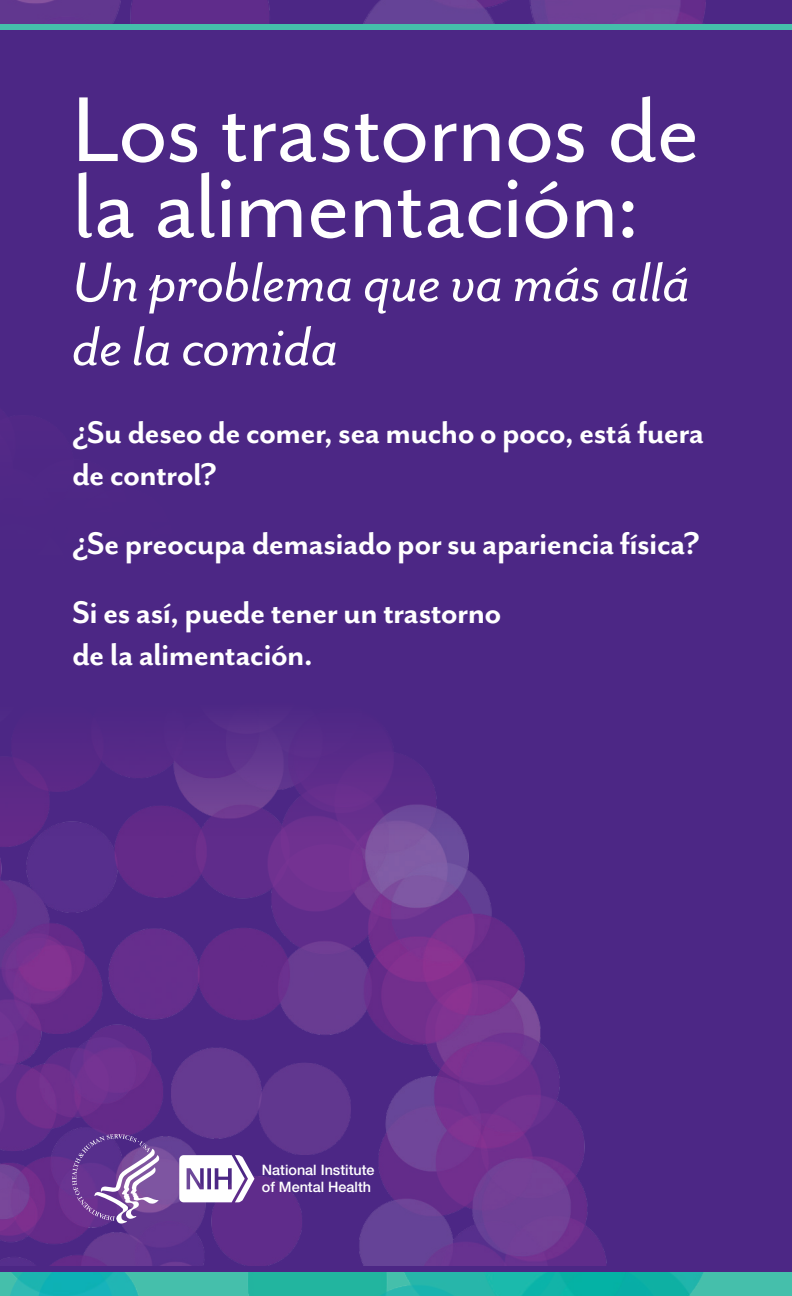
<style>
.page{position:relative;width:792px;height:1296px;background:#fff}
.page>*{position:absolute;margin:0;border:0;box-sizing:border-box;transform-origin:0 0}
.t1{font:106px/76px "Mr Eaves San OT";letter-spacing:-.015em;color:#fff}
.t2{font:italic 64px/64px "Mr Eaves San OT";letter-spacing:-.005em;color:#fff}
.t3{font:700 36px/42px "Mr Eaves San OT";letter-spacing:-.02em;color:#fff}
.t4{font:500 14.4px/17.2px "Helvetica Neue LT Std";color:#fff}
</style>
<div class="page">
<div style="left:0;top:27px;width:792px;height:1242px;background:#4c2785"></div>
<img style="left:0;top:839px;width:607px;height:427px">
<svg style="left:72px;top:1134px;width:87px;height:90px"></svg>
<svg style="left:179px;top:1155px;width:75px;height:47px;background:#d1c7df"></svg>
<img style="left:0;top:0;width:792px;height:24px">
<svg style="left:0;top:1272px;width:792px;height:24px;background:#26b7a9"></svg>
<div style="left:0;top:24px;width:792px;height:6px;background:#45bfab"></div>
<div style="left:0;top:1266px;width:792px;height:6px;background:#4c2785"></div>
<h1 class="t1" style="left:72px;top:92px;width:630px">Los trastornos de la alimentación:</h1>
<h2 class="t2" style="left:72px;top:250px;width:620px">Un problema que va más allá de la comida</h2>
<p class="t3" style="left:72px;top:411px;width:634px">¿Su deseo de comer, sea mucho o poco, está fuera de control?</p>
<p class="t3" style="left:72px;top:509px;width:629px;line-height:69px">¿Se preocupa demasiado por su apariencia física?<br>Si es así, puede tener un trastorno</p>
<p class="t3" style="left:72px;top:633px;width:242px">de la alimentación.</p>
<p class="t4" style="left:262px;top:1161px;width:114px">National Institute of Mental Health</p>
</div>
